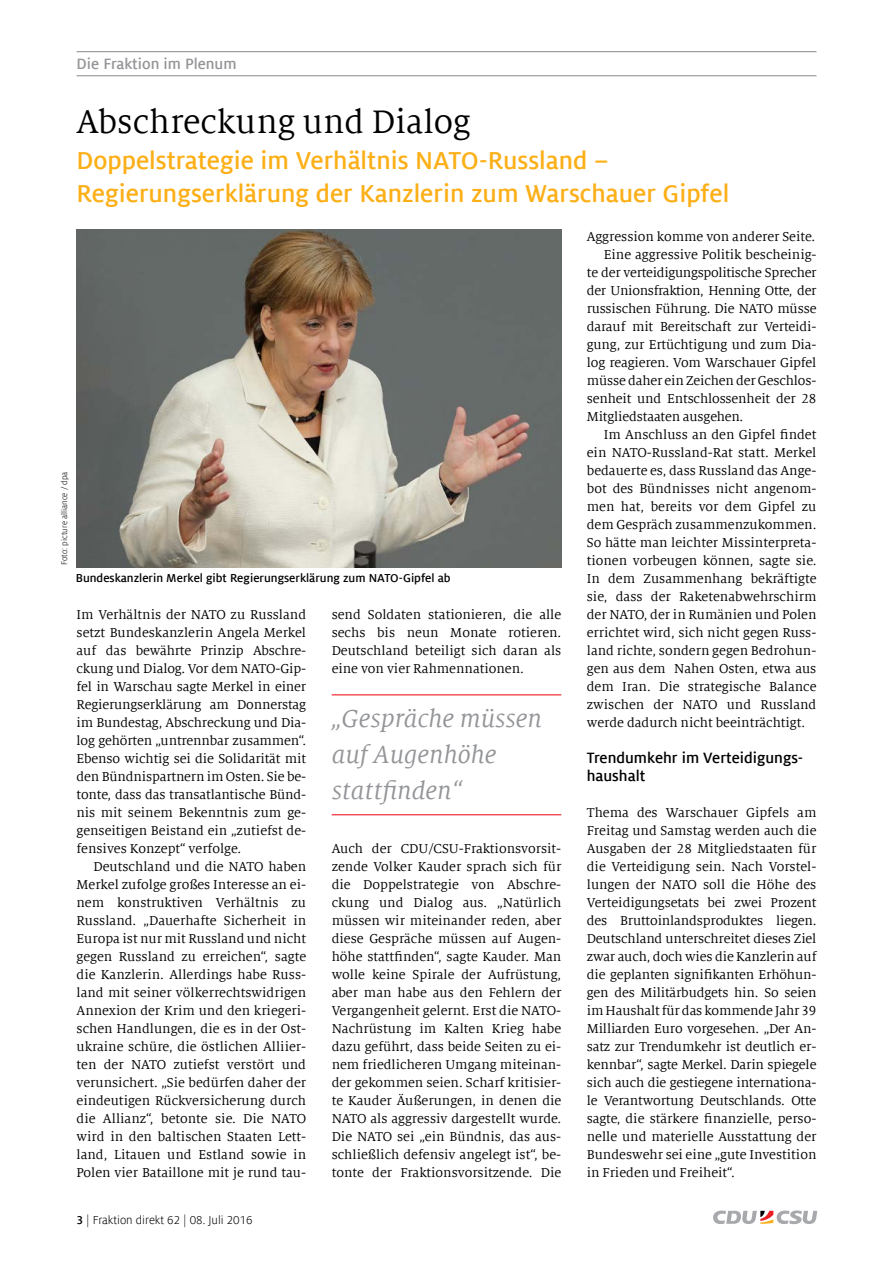
<style>
.page{position:relative;width:893px;height:1263px;background:#fff}
.page>*{position:absolute;margin:0;border:0;box-sizing:border-box;transform-origin:0 0}
.t1{font:36px "Milo Serif Offc";color:#000}
.t2{font:700 27px/33px "Milo Sans Offc";color:#fcaf17}
.t3{font:italic 27px/36px "Milo Serif Offc";color:#939598}
.t4{font:700 16.5px/18px "Milo Sans Offc";color:#000}
.t5{font:700 16.5px "Milo Sans Offc";color:#939598}
.t6{font:14.25px/18px "Milo Serif Offc";color:#000;text-align:justify}
.t7{font:14.25px "Milo Serif Offc";letter-spacing:-.02em;color:#000}
.t8{font:700 12.75px "Milo Sans Offc";color:#000}
.t9{font:12.75px "Milo Sans Offc";color:#000}
.t10{font:9px "Milo Sans Offc";color:#000}
.s1{font-weight:700}
</style>
<div class="page">
<svg style="left:713px;top:1210px;width:104px;height:14px"></svg>
<hr style="left:77px;top:51px;width:739px;height:1px;background:#939598">
<hr style="left:77px;top:75px;width:739px;height:1px;background:#939598">
<hr style="left:332px;top:694px;width:229px;height:1px;background:#ed1d24">
<hr style="left:332px;top:814px;width:229px;height:1px;background:#ed1d24">
<img style="left:77px;top:230px;width:484px;height:337px">
<p class="t5" style="left:77px;top:53px;width:161px">Die Fraktion im Plenum</p>
<h1 class="t1" style="left:77px;top:100px;width:396px">Abschreckung und Dialog</h1>
<h2 class="t2" style="left:77px;top:144px;width:654px">Doppelstrategie im Verhältnis NATO-Russland –<br>Regierungserklärung der Kanzlerin zum Warschauer Gipfel</h2>
<p class="t10" style="left:59px;top:565px;width:95px;rotate:-90deg">Foto: picture alliance / dpa</p>
<p class="t8" style="left:76px;top:570px;width:376px">Bundeskanzlerin Merkel gibt Regierungserklärung zum NATO-Gipfel ab</p>
<p class="t6" style="left:77px;top:606px;width:231px">Im Verhältnis der NATO zu Russland setzt Bundeskanzlerin Angela Merkel auf das bewährte Prinzip Abschre&shy;ckung und Dialog. Vor dem NATO-Gip&shy;fel in Warschau sagte Merkel in einer Regierungserklärung am Donnerstag im Bundestag, Abschreckung und Dia&shy;log gehörten „untrennbar zusammen“.<br>Ebenso wichtig sei die Solidarität mit den Bündnispartnern im Osten. Sie be&shy;tonte, dass das transatlantische Bünd&shy;nis mit seinem Bekenntnis zum ge&shy;genseitigen Beistand ein „zutiefst de&shy;fensives Konzept“ verfolge.</p>
<p class="t6" style="left:77px;top:858px;width:231px;text-indent:17px">Deutschland und die NATO haben Merkel zufolge großes Interesse an ei&shy;nem konstruktiven Verhältnis zu Russland. „Dauerhafte Sicherheit in Europa ist nur mit Russland und nicht gegen Russland zu erreichen“, sagte die Kanzlerin. Allerdings habe Russ&shy;land mit seiner völkerrechtswidrigen Annexion der Krim und den kriegeri&shy;schen Handlungen, die es in der Ost&shy;ukraine schüre, die östlichen Alliier&shy;ten der NATO zutiefst verstört und verunsichert. „Sie bedürfen daher der eindeutigen Rückversicherung durch die Allianz“, betonte sie. Die NATO wird in den baltischen Staaten Lett&shy;land, Litauen und Estland sowie in Polen vier Bataillone mit je rund tau-</p>
<p class="t9" style="left:77px;top:1212px;width:178px"><span class="s1">3</span> | Fraktion direkt 62 | 08. Juli 2016</p>
<p class="t6" style="left:332px;top:606px;width:231px">send Soldaten stationieren, die alle sechs bis neun Monate rotieren.<br>Deutschland beteiligt sich daran als eine von vier Rahmennationen.</p>
<h2 class="t3" style="left:332px;top:700px;width:212px">„Gespräche müssen auf Augenhöhe stattfinden“</h2>
<p class="t6" style="left:332px;top:840px;width:231px">Auch der CDU/CSU-Fraktionsvorsit&shy;zende Volker Kauder sprach sich für die Doppelstrategie von Abschre&shy;ckung und Dialog aus. „Natürlich müssen wir miteinander reden, aber diese Gespräche müssen auf Augen&shy;höhe stattfinden“, sagte Kauder. Man wolle keine Spirale der Aufrüstung, aber man habe aus den Fehlern der Vergangenheit gelernt. Erst die NATO-Nachrüstung im Kalten Krieg habe dazu geführt, dass beide Seiten zu ei&shy;nem friedlicheren Umgang miteinan&shy;der gekommen seien. Scharf kritisier&shy;te Kauder Äußerungen, in denen die NATO als aggressiv dargestellt wurde.<br>Die NATO sei „ein Bündnis, das aus&shy;schließlich defensiv angelegt ist“, be&shy;tonte der Fraktionsvorsitzende. Die</p>
<p class="t6" style="left:587px;top:228px;width:230px">Aggression komme von anderer Seite.</p>
<p class="t6" style="left:604px;top:246px;width:214px">Eine aggressive Politik bescheinig-</p>
<p class="t7" style="left:587px;top:264px;width:231px">te der verteidigungspolitische Sprecher</p>
<p class="t7" style="left:587px;top:282px;width:231px">der Unionsfraktion, Henning Otte, der</p>
<p class="t6" style="left:587px;top:300px;width:231px">russischen Führung. Die NATO müsse</p>
<p class="t6" style="left:587px;top:318px;width:231px">darauf mit Bereitschaft zur Verteidi-</p>
<p class="t6" style="left:587px;top:336px;width:231px">gung, zur Ertüchtigung und zum Dia-</p>
<p class="t6" style="left:587px;top:354px;width:231px">log reagieren. Vom Warschauer Gipfel</p>
<p class="t6" style="left:587px;top:372px;width:231px">müsse daher ein Zeichen der Geschlos-</p>
<p class="t6" style="left:587px;top:390px;width:231px">senheit und Entschlossenheit der 28</p>
<p class="t6" style="left:587px;top:408px;width:158px">Mitgliedstaaten ausgehen.</p>
<p class="t6" style="left:604px;top:426px;width:214px">Im Anschluss an den Gipfel findet</p>
<p class="t6" style="left:587px;top:444px;width:231px">ein NATO-Russland-Rat statt. Merkel</p>
<p class="t6" style="left:587px;top:462px;width:231px">bedauerte es, dass Russland das Ange-</p>
<p class="t6" style="left:587px;top:480px;width:231px">bot des Bündnisses nicht angenom-</p>
<p class="t6" style="left:587px;top:498px;width:231px">men hat, bereits vor dem Gipfel zu</p>
<p class="t6" style="left:587px;top:516px;width:231px">dem Gespräch zusammenzukommen.</p>
<p class="t6" style="left:587px;top:534px;width:231px">So hätte man leichter Missinterpreta-</p>
<p class="t6" style="left:587px;top:551px;width:231px">tionen vorbeugen können, sagte sie.</p>
<p class="t6" style="left:587px;top:569px;width:231px">In dem Zusammenhang bekräftigte</p>
<p class="t6" style="left:587px;top:587px;width:231px">sie, dass der Raketenabwehrschirm</p>
<p class="t6" style="left:587px;top:605px;width:231px">der NATO, der in Rumänien und Polen</p>
<p class="t6" style="left:587px;top:623px;width:231px">errichtet wird, sich nicht gegen Russ-</p>
<p class="t6" style="left:587px;top:641px;width:231px">land richte, sondern gegen Bedrohun-</p>
<p class="t6" style="left:587px;top:659px;width:231px">gen aus dem Nahen Osten, etwa aus</p>
<p class="t6" style="left:587px;top:677px;width:231px">dem Iran. Die strategische Balance</p>
<p class="t6" style="left:587px;top:695px;width:231px">zwischen der NATO und Russland</p>
<p class="t6" style="left:587px;top:713px;width:220px">werde dadurch nicht beeinträchtigt.</p>
<p class="t4" style="left:587px;top:749px;width:218px">Trendumkehr im Verteidigungs&shy;haushalt</p>
<p class="t6" style="left:587px;top:804px;width:231px">Thema des Warschauer Gipfels am Freitag und Samstag werden auch die Ausgaben der 28 Mitgliedstaaten für die Verteidigung sein. Nach Vorstel&shy;lungen der NATO soll die Höhe des Verteidigungsetats bei zwei Prozent des Bruttoinlandsproduktes liegen.<br>Deutschland unterschreitet dieses Ziel zwar auch, doch wies die Kanzlerin auf die geplanten signifikanten Erhöhun&shy;gen des Militärbudgets hin. So seien im Haushalt für das kommende Jahr 39<br>Milliarden Euro vorgesehen. „Der An&shy;satz zur Trendumkehr ist deutlich er&shy;kennbar“, sagte Merkel. Darin spiegele sich auch die gestiegene internationa&shy;le Verantwortung Deutschlands. Otte sagte, die stärkere finanzielle, perso&shy;nelle und materielle Ausstattung der Bundeswehr sei eine „gute Investition in Frieden und Freiheit“.</p>
</div>
